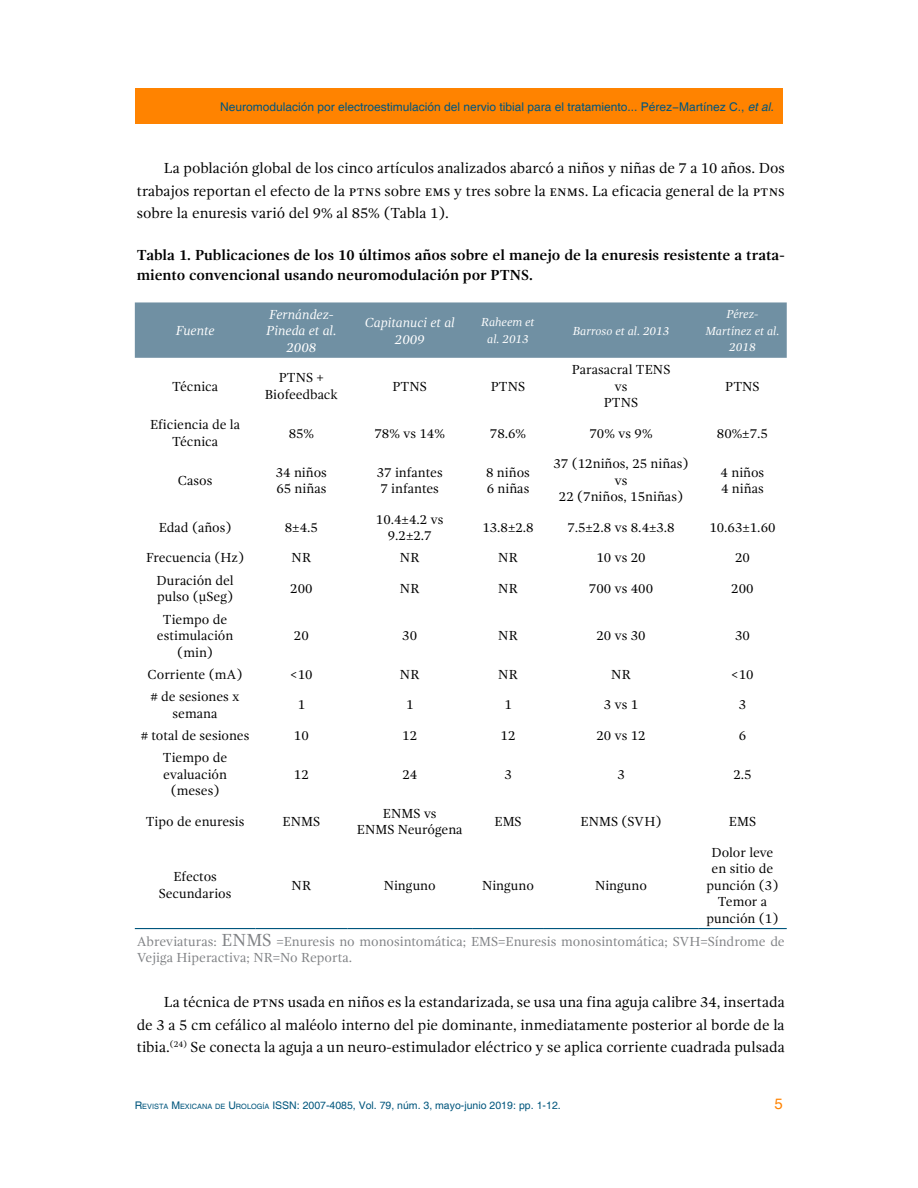
<style>
.page{position:relative;width:918px;height:1188px;background:#fff}
.page>*{position:absolute;margin:0;border:0;box-sizing:border-box;transform-origin:0 0}
.t1{font:15px/22.5px "Gandhi Serif";color:#000;text-align:justify}
.t2{font:700 15px/19.5px "Gandhi Serif";letter-spacing:-.005em;color:#000}
.t3{font:15px "Helvetica";color:#ff8300}
.t4{font:13.5px/16.5px "Gandhi Serif";color:#000;text-align:center}
.t5{font:13.5px/16.5px "Gandhi Serif";color:#808285}
.t6{font:italic 13.5px/16.5px "Gandhi Serif";color:#fff;text-align:center}
.t7{font:12px "Helvetica";color:#00567d}
.t8{font:italic 12px/16.5px "Gandhi Serif";color:#fff;text-align:center}
.t9{font:10.5px "Helvetica";color:#00567d}
.s1{font-style:italic}
.s2{font-size:18px}
.s3{font-style:inherit}
.s4{font-size:7.35px}
</style>
<div class="page">
<div style="left:135px;top:89px;width:648px;height:35px;background:#ff8300"></div>
<div style="left:135px;top:302px;width:652px;height:56px;background:#7090a3"></div>
<hr style="left:135px;top:928px;width:120px;height:1px;background:#00567d">
<hr style="left:255px;top:928px;width:92px;height:1px;background:#00567d">
<hr style="left:347px;top:928px;width:125px;height:1px;background:#00567d">
<hr style="left:472px;top:928px;width:72px;height:1px;background:#00567d">
<hr style="left:544px;top:928px;width:154px;height:1px;background:#00567d">
<hr style="left:698px;top:928px;width:89px;height:1px;background:#00567d">
<p class="t7" style="left:220px;top:100px;width:555px">Neuromodulación por electroestimulación del nervio tibial para el tratamiento... Pérez−Martínez C., <span class="s1">et al.</span></p>
<p class="t1" style="left:137px;top:157px;width:650px;text-indent:27px">La población global de los cinco artículos analizados abarcó a niños y niñas de 7 a 10 años. Dos trabajos reportan el efecto de la ptns sobre ems y tres sobre la enms. La eficacia general de la ptns sobre la enuresis varió del 9% al 85% (Tabla 1).</p>
<p class="t2" style="left:137px;top:246px;width:649px">Tabla 1. Publicaciones de los 10 últimos años sobre el manejo de la enuresis resistente a trata&shy;miento convencional usando neuromodulación por PTNS.</p>
<p class="t6" style="left:176px;top:323px;width:40px">Fuente</p>
<p class="t6" style="left:266px;top:306px;width:72px">Fernández-<br>Pineda et al.<br>2008</p>
<p class="t6" style="left:365px;top:314px;width:92px">Capitanuci et al<br>2009</p>
<p class="t8" style="left:481px;top:314px;width:55px">Raheem et al. 2013</p>
<p class="t8" style="left:573px;top:322px;width:98px">Barroso et al. 2013</p>
<p class="t4" style="left:172px;top:378px;width:48px">Técnica</p>
<p class="t4" style="left:265px;top:370px;width:74px">PTNS +<br>Biofeedback</p>
<p class="t4" style="left:393px;top:378px;width:36px">PTNS</p>
<p class="t4" style="left:491px;top:378px;width:36px">PTNS</p>
<p class="t4" style="left:572px;top:361px;width:100px">Parasacral TENS vs<br>PTNS</p>
<p class="t8" style="left:705px;top:306px;width:76px">Pérez-<br>Martínez et al.<br>2018</p>
<p class="t4" style="left:725px;top:378px;width:36px">PTNS</p>
<p class="t4" style="left:150px;top:417px;width:92px">Eficiencia de la<br>Técnica</p>
<p class="t4" style="left:289px;top:425px;width:27px">85%</p>
<p class="t4" style="left:375px;top:425px;width:72px">78% vs 14%</p>
<p class="t4" style="left:490px;top:425px;width:38px">78.6%</p>
<p class="t4" style="left:590px;top:425px;width:65px">70% vs 9%</p>
<p class="t4" style="left:717px;top:425px;width:53px">80%±7.5</p>
<p class="t4" style="left:178px;top:472px;width:36px">Casos</p>
<p class="t4" style="left:276px;top:464px;width:53px;text-align:left">34 niños<br>65 niñas</p>
<p class="t4" style="left:377px;top:464px;width:67px;text-align:left">37 infantes<br>7 infantes</p>
<p class="t4" style="left:486px;top:464px;width:45px;text-align:left">8 niños<br>6 niñas</p>
<p class="t4" style="left:554px;top:456px;width:136px">37 (12niños, 25 niñas) vs<br>22 (7niños, 15niñas)</p>
<p class="t4" style="left:721px;top:464px;width:45px;text-align:left">4 niños<br>4 niñas</p>
<p class="t4" style="left:159px;top:519px;width:74px">Edad (años)</p>
<p class="t4" style="left:285px;top:519px;width:35px">8±4.5</p>
<p class="t4" style="left:376px;top:511px;width:69px">10.4±4.2 vs<br>9.2±2.7</p>
<p class="t4" style="left:482px;top:519px;width:53px">13.8±2.8</p>
<p class="t4" style="left:567px;top:519px;width:109px">7.5±2.8 vs 8.4±3.8</p>
<p class="t4" style="left:709px;top:519px;width:68px">10.63±1.60</p>
<p class="t4" style="left:146px;top:550px;width:100px">Frecuencia (Hz)</p>
<p class="t4" style="left:292px;top:550px;width:21px">NR</p>
<p class="t4" style="left:400px;top:550px;width:21px">NR</p>
<p class="t4" style="left:498px;top:550px;width:21px">NR</p>
<p class="t4" style="left:596px;top:550px;width:51px">10 vs 20</p>
<p class="t4" style="left:735px;top:550px;width:16px">20</p>
<p class="t4" style="left:156px;top:572px;width:79px;text-align:left">Duración del pulso (µSeg)</p>
<p class="t4" style="left:290px;top:580px;width:24px">200</p>
<p class="t4" style="left:400px;top:580px;width:21px">NR</p>
<p class="t4" style="left:498px;top:580px;width:21px">NR</p>
<p class="t4" style="left:589px;top:580px;width:66px">700 vs 400</p>
<p class="t4" style="left:731px;top:580px;width:24px">200</p>
<p class="t4" style="left:157px;top:611px;width:78px">Tiempo de estimulación (min)</p>
<p class="t4" style="left:294px;top:627px;width:16px">20</p>
<p class="t4" style="left:402px;top:627px;width:16px">30</p>
<p class="t4" style="left:498px;top:627px;width:21px">NR</p>
<p class="t4" style="left:596px;top:627px;width:51px">20 vs 30</p>
<p class="t4" style="left:735px;top:627px;width:16px">30</p>
<p class="t4" style="left:148px;top:666px;width:96px">Corriente (mA)</p>
<p class="t4" style="left:290px;top:666px;width:24px">&lt;10</p>
<p class="t4" style="left:400px;top:666px;width:21px">NR</p>
<p class="t4" style="left:498px;top:666px;width:21px">NR</p>
<p class="t4" style="left:611px;top:666px;width:21px">NR</p>
<p class="t4" style="left:731px;top:666px;width:24px">&lt;10</p>
<p class="t4" style="left:150px;top:688px;width:91px"># de sesiones x semana</p>
<p class="t4" style="left:298px;top:697px;width:9px">1</p>
<p class="t4" style="left:406px;top:697px;width:9px">1</p>
<p class="t4" style="left:504px;top:697px;width:9px">1</p>
<p class="t4" style="left:604px;top:697px;width:36px">3 vs 1</p>
<p class="t4" style="left:739px;top:697px;width:9px">3</p>
<p class="t4" style="left:141px;top:727px;width:110px"># total de sesiones</p>
<p class="t4" style="left:294px;top:727px;width:16px">10</p>
<p class="t4" style="left:402px;top:727px;width:16px">12</p>
<p class="t4" style="left:501px;top:727px;width:16px">12</p>
<p class="t4" style="left:596px;top:727px;width:51px">20 vs 12</p>
<p class="t4" style="left:739px;top:727px;width:9px">6</p>
<p class="t4" style="left:163px;top:750px;width:66px">Tiempo de evaluación (meses)</p>
<p class="t4" style="left:294px;top:766px;width:16px">12</p>
<p class="t4" style="left:402px;top:766px;width:16px">24</p>
<p class="t4" style="left:504px;top:766px;width:9px">3</p>
<p class="t4" style="left:617px;top:766px;width:9px">3</p>
<p class="t4" style="left:733px;top:766px;width:20px">2.5</p>
<p class="t4" style="left:146px;top:813px;width:100px">Tipo de enuresis</p>
<p class="t4" style="left:283px;top:813px;width:39px">ENMS</p>
<p class="t4" style="left:357px;top:805px;width:107px">ENMS vs<br>ENMS Neurógena</p>
<p class="t4" style="left:495px;top:813px;width:29px">EMS</p>
<p class="t4" style="left:581px;top:813px;width:82px">ENMS (SVH)</p>
<p class="t4" style="left:729px;top:813px;width:29px">EMS</p>
<p class="t4" style="left:159px;top:869px;width:74px">Efectos<br>Secundarios</p>
<p class="t4" style="left:292px;top:877px;width:21px">NR</p>
<p class="t4" style="left:384px;top:877px;width:53px">Ninguno</p>
<p class="t4" style="left:482px;top:877px;width:53px">Ninguno</p>
<p class="t4" style="left:595px;top:877px;width:53px">Ninguno</p>
<p class="t4" style="left:707px;top:844px;width:73px">Dolor leve en sitio de punción (3)<br>Temor a punción (1)</p>
<p class="t5" style="left:137px;top:933px;width:650px">Abreviaturas: <span class="s2">ENMS</span> =Enuresis no monosintomática; EMS=Enuresis monosintomática; SVH=Síndrome de<br>Vejiga Hiperactiva; NR=No Reporta.</p>
<p class="t1" style="left:137px;top:991px;width:650px;text-indent:27px">La técnica de ptns usada en niños es la estandarizada, se usa una fina aguja calibre 34, insertada de 3 a 5 cm cefálico al maléolo interno del pie dominante, inmediatamente posterior al borde de la tibia.<sup>(24)</sup> Se conecta la aguja a un neuro-estimulador eléctrico y se aplica corriente cuadrada pulsada</p>
<p class="t9" style="left:135px;top:1099px;width:428px"><span class="s3">R</span><span class="s4">EVISTA</span> <span class="s3">M</span><span class="s4">EXICANA DE</span> <span class="s3">U</span><span class="s4">ROLOGÍA</span> ISSN: 2007-4085, Vol. 79, núm. 3, mayo-junio 2019: pp. 1-12.</p>
<p class="t3" style="left:774px;top:1095px;width:10px">5</p>
</div>
